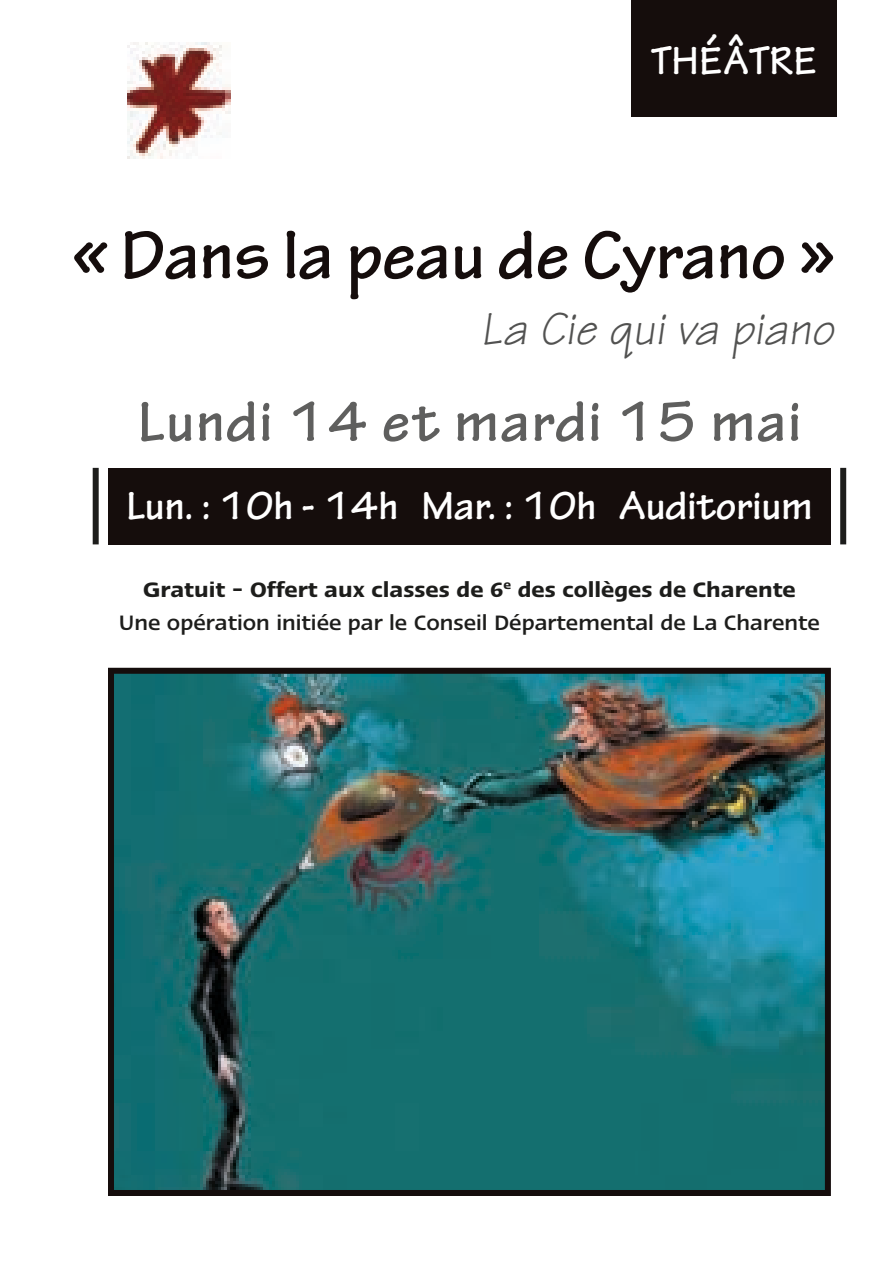
<style>
.page{position:relative;width:893px;height:1276px;background:#fff}
.page>*{position:absolute;margin:0;border:0;box-sizing:border-box;transform-origin:0 0}
.t1{font:700 72px "Tekton Pro";color:#150d0c}
.t2{font:700 60px "Tekton Pro";letter-spacing:.03em;color:#5f5f5e}
.t3{font:italic 48px "Tekton";color:#525251}
.t4{font:700 42px "Tekton Pro";color:#fff}
.t5{font:700 42px "Tekton";color:#fff}
.t6{font:500 24px/33px "Linotype Ergo";color:#1d1d1b;text-align:center}
.s1{font-weight:600}
</style>
<div class="page">
<div style="left:631px;top:0;width:206px;height:117px;background:#150d0c"></div>
<div style="left:108px;top:468px;width:723px;height:76px;background:#150d0c"></div>
<img style="left:128px;top:43px;width:103px;height:115px">
<div style="left:93px;top:468px;width:6px;height:76px;background:#1d1d1b"></div>
<div style="left:840px;top:468px;width:6px;height:76px;background:#1d1d1b"></div>
<img style="left:115px;top:675px;width:709px;height:514px">
<div style="left:108px;top:668px;width:723px;height:528px;border:6px solid #150d0c"></div>
<h3 class="t5" style="left:651px;top:34px;width:167px">THÉÂTRE</h3>
<h1 class="t1" style="left:73px;top:213px;width:763px">« Dans la peau de Cyrano »</h1>
<h3 class="t3" style="left:481px;top:299px;width:355px">La Cie qui va piano</h3>
<h2 class="t2" style="left:138px;top:386px;width:665px">Lundi 14 et mardi 15 mai</h2>
<h3 class="t4" style="left:126px;top:481px;width:688px">Lun. : 10h - 14h Mar. : 10h Auditorium</h3>
<p class="t6" style="left:119px;top:573px;width:703px"><span class="s1">Gratuit - Offert aux classes de 6</span><sup>e</sup> <span class="s1">des collèges de Charente<br></span>Une opération initiée par le Conseil Départemental de La Charente</p>
</div>
